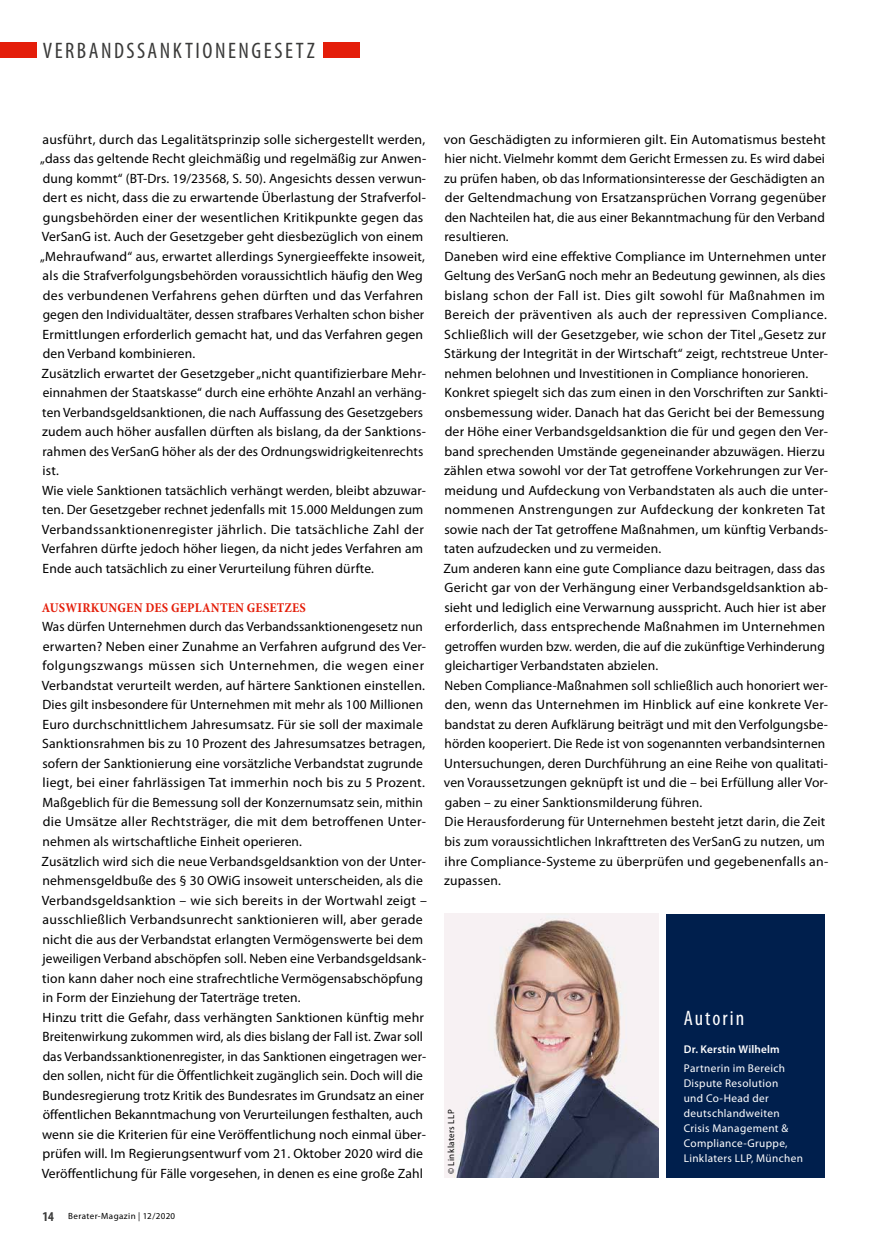
<style>
.page{position:relative;width:872px;height:1255px;background:#fff}
.page>*{position:absolute;margin:0;border:0;box-sizing:border-box;transform-origin:0 0}
.t1{font:condensed 22.5px "Myriad Pro";letter-spacing:.11em;color:#3a3a39}
.t2{font:condensed 21px "Myriad Pro";letter-spacing:.095em;color:#fff}
.t3{font:13.5px/19.5px "Myriad Pro";letter-spacing:.01em;color:#000}
.t4{font:700 condensed 13.5px "Minion Pro";letter-spacing:.015em;color:#e41e0a}
.t5{font:11.25px/15px "Myriad Pro";letter-spacing:.03em;color:#fff}
.t6{font:600 11.25px "Myriad Pro";letter-spacing:.02em;color:#fff}
.t7{font:9px "Myriad Pro";letter-spacing:.045em;color:#000}
.s1{font-weight:700;font-stretch:condensed;font-size:13.5px;color:#3a3a39}
.s2{font-stretch:condensed}
</style>
<div class="page">
<img style="left:444px;top:913px;width:214px;height:264px">
<div style="left:666px;top:913px;width:159px;height:264px;background:#001f4d"></div>
<div style="left:0;top:43px;width:36px;height:15px;background:#e41e0a"></div>
<div style="left:323px;top:43px;width:36px;height:15px;background:#e41e0a"></div>
<h1 class="t1" style="left:43px;top:38px;width:273px">VERBANDSSANKTIONENGESETZ</h1>
<p class="t3" style="left:40px;top:130px;width:387px">ausführt, durch das Legalitätsprinzip solle sichergestellt werden, „dass das geltende Recht gleichmäßig und regelmäßig zur Anwen&shy;dung kommt“ (BT-Drs. 19/23568, S. 50). Angesichts dessen verwun&shy;dert es nicht, dass die zu erwartende Überlastung der Strafverfol&shy;gungsbehörden einer der wesentlichen Kritikpunkte gegen das VerSanG ist. Auch der Gesetzgeber geht diesbezüglich von einem „Mehraufwand“ aus, erwartet allerdings Synergieeffekte insoweit, als die Strafverfolgungsbehörden voraussichtlich häufig den Weg des verbundenen Verfahrens gehen dürften und das Verfahren gegen den Individualtäter, dessen strafbares Verhalten schon bisher Ermittlungen erforderlich gemacht hat, und das Verfahren gegen den Verband kombinieren.<br>Zusätzlich erwartet der Gesetzgeber „nicht quantifizierbare Mehr&shy;einnahmen der Staatskasse“ durch eine erhöhte Anzahl an verhäng&shy;ten Verbandsgeldsanktionen, die nach Auffassung des Gesetzgebers zudem auch höher ausfallen dürften als bislang, da der Sanktions&shy;rahmen des VerSanG höher als der des Ordnungswidrigkeitenrechts ist.<br>Wie viele Sanktionen tatsächlich verhängt werden, bleibt abzuwar&shy;ten. Der Gesetzgeber rechnet jedenfalls mit 15.000 Meldungen zum Verbandssanktionenregister jährlich. Die tatsächliche Zahl der Verfahren dürfte jedoch höher liegen, da nicht jedes Verfahren am Ende auch tatsächlich zu einer Verurteilung führen dürfte.</p>
<p class="t4" style="left:42px;top:598px;width:266px">AUSWIRKUNGEN DES GEPLANTEN GESETZES</p>
<p class="t3" style="left:41px;top:617px;width:387px">Was dürfen Unternehmen durch das Verbandssanktionengesetz nun erwarten? Neben einer Zunahme an Verfahren aufgrund des Ver&shy;folgungszwangs müssen sich Unternehmen, die wegen einer Verbandstat verurteilt werden, auf härtere Sanktionen einstellen.<br>Dies gilt insbesondere für Unternehmen mit mehr als 100 Millionen Euro durchschnittlichem Jahresumsatz. Für sie soll der maximale Sanktionsrahmen bis zu 10 Prozent des Jahresumsatzes betragen, sofern der Sanktionierung eine vorsätzliche Verbandstat zugrunde liegt, bei einer fahrlässigen Tat immerhin noch bis zu 5 Prozent.<br>Maßgeblich für die Bemessung soll der Konzernumsatz sein, mithin die Umsätze aller Rechtsträger, die mit dem betroffenen Unter&shy;nehmen als wirtschaftliche Einheit operieren.<br>Zusätzlich wird sich die neue Verbandsgeldsanktion von der Unter&shy;nehmensgeldbuße des § 30 OWiG insoweit unterscheiden, als die Verbandsgeldsanktion – wie sich bereits in der Wortwahl zeigt – ausschließlich Verbandsunrecht sanktionieren will, aber gerade nicht die aus der Verbandstat erlangten Vermögenswerte bei dem jeweiligen Verband abschöpfen soll. Neben eine Verbandsgeldsank&shy;tion kann daher noch eine strafrechtliche Vermögensabschöpfung in Form der Einziehung der Taterträge treten.<br>Hinzu tritt die Gefahr, dass verhängten Sanktionen künftig mehr Breitenwirkung zukommen wird, als dies bislang der Fall ist. Zwar soll das Verbandssanktionenregister, in das Sanktionen eingetragen wer&shy;den sollen, nicht für die Öffentlichkeit zugänglich sein. Doch will die Bundesregierung trotz Kritik des Bundesrates im Grundsatz an einer öffentlichen Bekanntmachung von Verurteilungen festhalten, auch wenn sie die Kriterien für eine Veröffentlichung noch einmal über&shy;prüfen will. Im Regierungsentwurf vom 21. Oktober 2020 wird die Veröffentlichung für Fälle vorgesehen, in denen es eine große Zahl</p>
<p class="t7" style="left:43px;top:1211px;width:134px"><span class="s1">14</span> Berater-Magazin | 12/2020</p>
<p class="t3" style="left:443px;top:130px;width:386px">von Geschädigten zu informieren gilt. Ein Automatismus besteht hier nicht. Vielmehr kommt dem Gericht Ermessen zu. Es wird dabei zu prüfen haben, ob das Informationsinteresse der Geschädigten an der Geltendmachung von Ersatzansprüchen Vorrang gegenüber den Nachteilen hat, die aus einer Bekanntmachung für den Verband resultieren.<br>Daneben wird eine effektive Compliance im Unternehmen unter Geltung des VerSanG noch mehr an Bedeutung gewinnen, als dies bislang schon der Fall ist. Dies gilt sowohl für Maßnahmen im Bereich der präventiven als auch der repressiven Compliance.<br>Schließlich will der Gesetzgeber, wie schon der Titel „Gesetz zur Stärkung der Integrität in der Wirtschaft“ zeigt, rechtstreue Unter&shy;nehmen belohnen und Investitionen in Compliance honorieren.<br>Konkret spiegelt sich das zum einen in den Vorschriften zur Sankti&shy;onsbemessung wider. Danach hat das Gericht bei der Bemessung der Höhe einer Verbandsgeldsanktion die für und gegen den Ver&shy;band sprechenden Umstände gegeneinander abzuwägen. Hierzu zählen etwa sowohl vor der Tat getroffene Vorkehrungen zur Ver&shy;meidung und Aufdeckung von Verbandstaten als auch die unter&shy;nommenen Anstrengungen zur Aufdeckung der konkreten Tat sowie nach der Tat getroffene Maßnahmen, um künftig Verbands&shy;taten aufzudecken und zu vermeiden.<br>Zum anderen kann eine gute Compliance dazu beitragen, dass das Gericht gar von der Verhängung einer Verbandsgeldsanktion ab&shy;sieht und lediglich eine Verwarnung ausspricht. Auch hier ist aber erforderlich, dass entsprechende Maßnahmen im Unternehmen getroffen wurden bzw. werden, die auf die zukünftige Verhinderung gleichartiger Verbandstaten abzielen.<br>Neben Compliance-Maßnahmen soll schließlich auch honoriert wer&shy;den, wenn das Unternehmen im Hinblick auf eine konkrete Ver&shy;bandstat zu deren Aufklärung beiträgt und mit den Verfolgungsbe&shy;hörden kooperiert. Die Rede ist von sogenannten verbandsinternen Untersuchungen, deren Durchführung an eine Reihe von qualitati&shy;ven Voraussetzungen geknüpft ist und die – bei Erfüllung aller Vor&shy;gaben – zu einer Sanktionsmilderung führen.<br>Die Herausforderung für Unternehmen besteht jetzt darin, die Zeit bis zum voraussichtlichen Inkrafttreten des VerSanG zu nutzen, um ihre Compliance-Systeme zu überprüfen und gegebenenfalls an&shy;zupassen.</p>
<p class="t7" style="left:446px;top:1174px;width:66px;rotate:-90deg"><span class="s2">©</span> Linklaters LLP</p>
<h2 class="t2" style="left:684px;top:1006px;width:62px">Autorin</h2>
<p class="t6" style="left:684px;top:1042px;width:97px">Dr. Kerstin Wilhelm</p>
<p class="t5" style="left:684px;top:1060px;width:121px">Partnerin im Bereich<br>Dispute Resolution<br>und Co-Head der deutschlandweiten<br>Crisis Management &amp;<br>Compliance-Gruppe,<br>Linklaters LLP, München</p>
</div>
